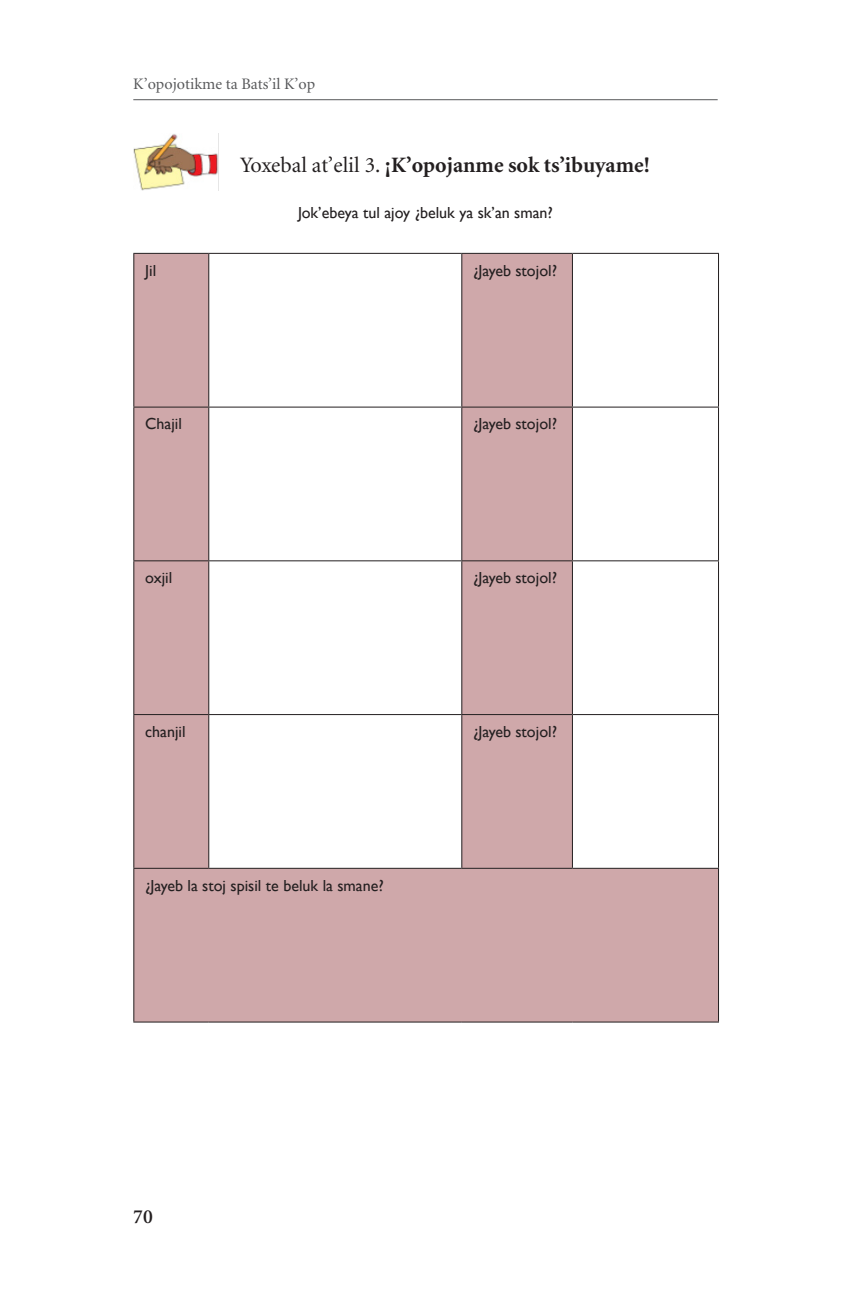
<style>
.page{position:relative;width:851px;height:1304px;background:#fff}
.page>*{position:absolute;margin:0;border:0;box-sizing:border-box;transform-origin:0 0}
.body_sin{font:700 22px "Minion";color:#231f20}
.t1{font:600 20px "Minion";color:#231f20}
.tablas_y_graficas{font:16px "Gill Sans";color:#231f20}
.t2{font:16px "Minion";color:#57585a}
.s1{font-weight:400}
</style>
<div class="page">
<hr style="left:133px;top:99px;width:584px;height:1px;background:#57585a">
<img style="left:133px;top:134px;width:85px;height:57px">
<svg style="left:134px;top:254px;width:584px;height:768px"></svg>
<div style="left:462px;top:254px;width:110px;height:614px;background:#cfa8aa"></div>
<hr style="left:133px;top:869px;width:1px;height:153px;background:#231f20">
<hr style="left:718px;top:869px;width:1px;height:153px;background:#231f20">
<hr style="left:133px;top:1022px;width:76px;height:1px;background:#231f20">
<hr style="left:209px;top:1022px;width:252px;height:1px;background:#231f20">
<hr style="left:461px;top:1022px;width:111px;height:1px;background:#231f20">
<hr style="left:572px;top:1022px;width:147px;height:1px;background:#231f20">
<hr style="left:208px;top:254px;width:1px;height:153px;background:#231f20">
<hr style="left:208px;top:408px;width:1px;height:152px;background:#231f20">
<hr style="left:208px;top:561px;width:1px;height:153px;background:#231f20">
<hr style="left:208px;top:715px;width:1px;height:153px;background:#231f20">
<hr style="left:461px;top:254px;width:1px;height:153px;background:#231f20">
<hr style="left:461px;top:408px;width:1px;height:152px;background:#231f20">
<hr style="left:461px;top:561px;width:1px;height:153px;background:#231f20">
<hr style="left:461px;top:715px;width:1px;height:153px;background:#231f20">
<hr style="left:572px;top:254px;width:1px;height:153px;background:#231f20">
<hr style="left:572px;top:408px;width:1px;height:152px;background:#231f20">
<hr style="left:572px;top:561px;width:1px;height:153px;background:#231f20">
<hr style="left:572px;top:715px;width:1px;height:153px;background:#231f20">
<hr style="left:133px;top:253px;width:76px;height:1px;background:#231f20">
<hr style="left:133px;top:254px;width:1px;height:153px;background:#231f20">
<hr style="left:209px;top:253px;width:252px;height:1px;background:#231f20">
<hr style="left:461px;top:253px;width:111px;height:1px;background:#231f20">
<hr style="left:572px;top:253px;width:147px;height:1px;background:#231f20">
<hr style="left:718px;top:254px;width:1px;height:153px;background:#231f20">
<hr style="left:133px;top:407px;width:76px;height:1px;background:#231f20">
<hr style="left:133px;top:408px;width:1px;height:152px;background:#231f20">
<hr style="left:209px;top:407px;width:252px;height:1px;background:#231f20">
<hr style="left:461px;top:407px;width:111px;height:1px;background:#231f20">
<hr style="left:572px;top:407px;width:147px;height:1px;background:#231f20">
<hr style="left:718px;top:408px;width:1px;height:152px;background:#231f20">
<hr style="left:133px;top:560px;width:76px;height:1px;background:#231f20">
<hr style="left:133px;top:561px;width:1px;height:153px;background:#231f20">
<hr style="left:209px;top:560px;width:252px;height:1px;background:#231f20">
<hr style="left:461px;top:560px;width:111px;height:1px;background:#231f20">
<hr style="left:572px;top:560px;width:147px;height:1px;background:#231f20">
<hr style="left:718px;top:561px;width:1px;height:153px;background:#231f20">
<hr style="left:133px;top:714px;width:76px;height:1px;background:#231f20">
<hr style="left:133px;top:715px;width:1px;height:153px;background:#231f20">
<hr style="left:209px;top:714px;width:252px;height:1px;background:#231f20">
<hr style="left:461px;top:714px;width:111px;height:1px;background:#231f20">
<hr style="left:572px;top:714px;width:147px;height:1px;background:#231f20">
<hr style="left:718px;top:715px;width:1px;height:153px;background:#231f20">
<hr style="left:133px;top:868px;width:76px;height:1px;background:#231f20">
<hr style="left:209px;top:868px;width:252px;height:1px;background:#231f20">
<hr style="left:461px;top:868px;width:111px;height:1px;background:#231f20">
<hr style="left:572px;top:868px;width:147px;height:1px;background:#231f20">
<p class="t2" style="left:133px;top:76px;width:183px">K’opojotikme ta Bats’il K’op</p>
<p class="body_sin" style="left:240px;top:153px;width:411px"><span class="s1">Yoxebal at’elil 3.</span> ¡K’opojanme sok ts’ibuyame!</p>
<p class="tablas_y_graficas" style="left:298px;top:204px;width:256px">Jok’ebeya tul ajoy ¿beluk ya sk’an sman?</p>
<p class="tablas_y_graficas" style="left:145px;top:261px;width:13px">Jil</p>
<p class="tablas_y_graficas" style="left:473px;top:261px;width:85px">¿Jayeb stojol?</p>
<p class="tablas_y_graficas" style="left:145px;top:415px;width:38px">Chajil</p>
<p class="tablas_y_graficas" style="left:473px;top:415px;width:85px">¿Jayeb stojol?</p>
<p class="tablas_y_graficas" style="left:145px;top:569px;width:29px">oxjil</p>
<p class="tablas_y_graficas" style="left:473px;top:569px;width:85px">¿Jayeb stojol?</p>
<p class="tablas_y_graficas" style="left:145px;top:722px;width:42px">chanjil</p>
<p class="tablas_y_graficas" style="left:473px;top:722px;width:85px">¿Jayeb stojol?</p>
<p class="tablas_y_graficas" style="left:145px;top:876px;width:240px">¿Jayeb la stoj spisil te beluk la smane?</p>
<p class="t1" style="left:133px;top:1206px;width:21px">70</p>
</div>
